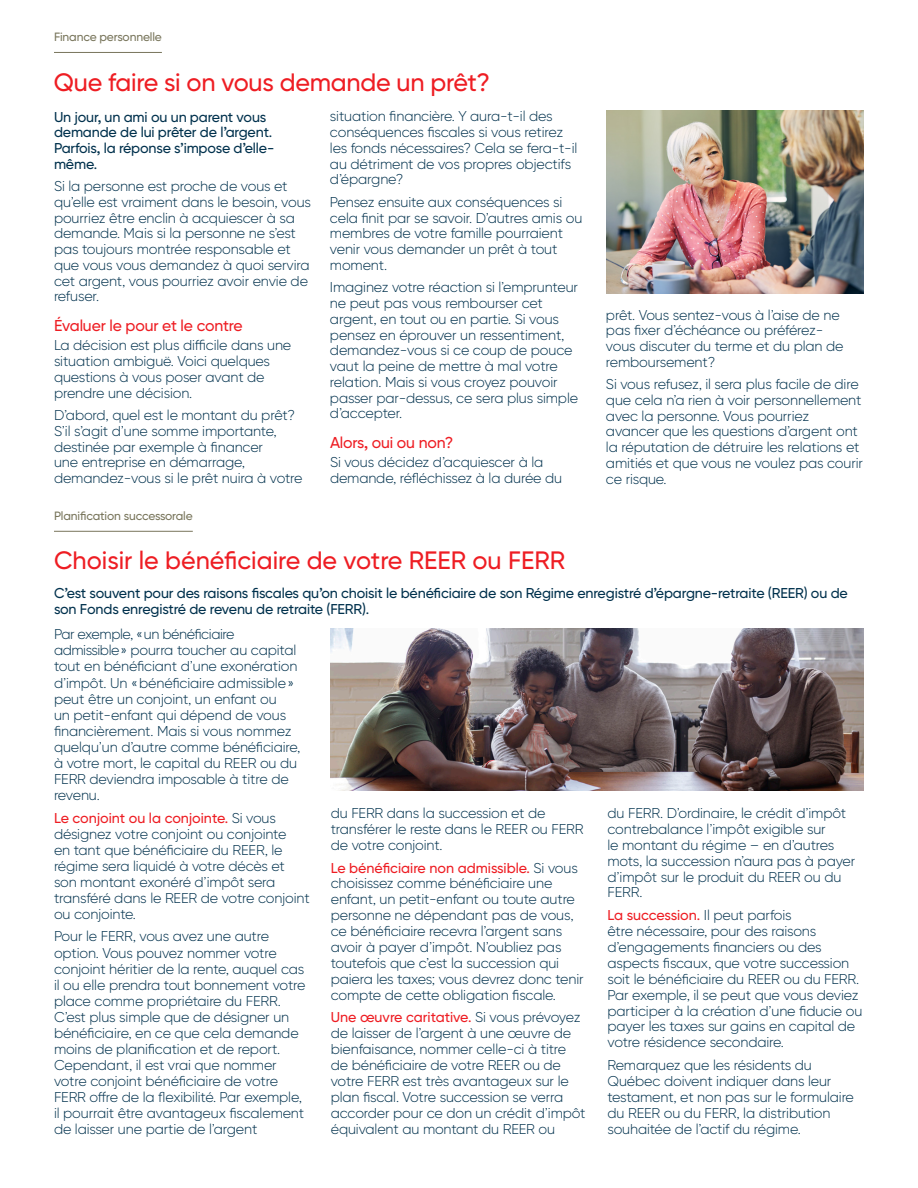
<style>
.page{position:relative;width:918px;height:1188px;background:#fff}
.page>*{position:absolute;margin:0;border:0;box-sizing:border-box;transform-origin:0 0}
.t1{font:500 25.2px "Gilroy BN";letter-spacing:-.01em;color:#ee1d23}
.t2{font:500 15.75px "Gilroy BN";letter-spacing:-.01em;color:#ee1d23}
.t3{font:300 14.25px/15.8px "Gilroy BN";letter-spacing:-.01em;color:#00314d}
.t4{font:500 14.25px/15.8px "Gilroy BN";letter-spacing:-.01em;color:#00314d}
.t5{font:500 12px "Gilroy BN";letter-spacing:-.01em;color:#78755b}
.s1{font-weight:500;color:#ee1d23}
</style>
<div class="page">
<img style="left:331px;top:628px;width:533px;height:163px">
<hr style="left:54px;top:52px;width:108px;height:1px;background:#78755b">
<hr style="left:54px;top:531px;width:139px;height:1px;background:#78755b">
<img style="left:606px;top:110px;width:258px;height:184px">
<p class="t5" style="left:54px;top:30px;width:109px">Finance personnelle</p>
<p class="t1" style="left:54px;top:66px;width:438px">Que faire si on vous demande un prêt?</p>
<p class="t4" style="left:54px;top:109px;width:222px">Un jour, un ami ou un parent vous demande de lui prêter de l’argent.<br>Parfois, la réponse s’impose d’elle&shy;même.</p>
<p class="t3" style="left:54px;top:178px;width:259px">Si la personne est proche de vous et qu’elle est vraiment dans le besoin, vous pourriez être enclin à acquiescer à sa demande. Mais si la personne ne s’est pas toujours montrée responsable et que vous vous demandez à quoi servira cet argent, vous pourriez avoir envie de refuser.</p>
<p class="t2" style="left:54px;top:316px;width:190px">Évaluer le pour et le contre</p>
<p class="t3" style="left:54px;top:337px;width:239px">La décision est plus difficile dans une situation ambiguë. Voici quelques questions à vous poser avant de prendre une décision.</p>
<p class="t3" style="left:54px;top:407px;width:250px">D’abord, quel est le montant du prêt?<br>S’il s’agit d’une somme importante, destinée par exemple à financer<br>une entreprise en démarrage, demandez-vous si le prêt nuira à votre</p>
<p class="t3" style="left:330px;top:108px;width:249px">situation financière. Y aura-t-il des conséquences fiscales si vous retirez les fonds nécessaires? Cela se fera-t-il au détriment de vos propres objectifs d’épargne?</p>
<p class="t3" style="left:330px;top:194px;width:254px">Pensez ensuite aux conséquences si cela finit par se savoir. D’autres amis ou membres de votre famille pourraient venir vous demander un prêt à tout moment.</p>
<p class="t3" style="left:330px;top:279px;width:250px">Imaginez votre réaction si l’emprunteur ne peut pas vous rembourser cet argent, en tout ou en partie. Si vous pensez en éprouver un ressentiment, demandez-vous si ce coup de pouce vaut la peine de mettre à mal votre relation. Mais si vous croyez pouvoir passer par-dessus, ce sera plus simple d’accepter.</p>
<p class="t2" style="left:330px;top:433px;width:125px">Alors, oui ou non?</p>
<p class="t3" style="left:330px;top:454px;width:234px">Si vous décidez d’acquiescer à la demande, réfléchissez à la durée du</p>
<p class="t5" style="left:54px;top:509px;width:140px">Planification successorale</p>
<p class="t3" style="left:606px;top:307px;width:239px">prêt. Vous sentez-vous à l’aise de ne pas fixer d’échéance ou préférez&shy;vous discuter du terme et du plan de remboursement?</p>
<p class="t3" style="left:606px;top:376px;width:259px">Si vous refusez, il sera plus facile de dire que cela n’a rien à voir personnellement avec la personne. Vous pourriez avancer que les questions d’argent ont la réputation de détruire les relations et amitiés et que vous ne voulez pas courir ce risque.</p>
<p class="t1" style="left:54px;top:545px;width:513px">Choisir le bénéficiaire de votre REER ou FERR</p>
<p class="t4" style="left:54px;top:585px;width:795px">C’est souvent pour des raisons fiscales qu’on choisit le bénéficiaire de son Régime enregistré d’épargne-retraite (REER) ou de son Fonds enregistré de revenu de retraite (FERR).</p>
<p class="t3" style="left:54px;top:626px;width:248px">Par exemple, «un bénéficiaire admissible» pourra toucher au capital tout en bénéficiant d’une exonération d’impôt. Un «bénéficiaire admissible» peut être un conjoint, un enfant ou<br>un petit-enfant qui dépend de vous financièrement. Mais si vous nommez quelqu’un d’autre comme bénéficiaire, à votre mort, le capital du REER ou du FERR deviendra imposable à titre de revenu.</p>
<p class="t3" style="left:54px;top:809px;width:257px"><span class="s1">Le conjoint ou la conjointe.</span> Si vous désignez votre conjoint ou conjointe<br>en tant que bénéficiaire du REER, le régime sera liquidé à votre décès et son montant exonéré d’impôt sera transféré dans le REER de votre conjoint ou conjointe.</p>
<p class="t3" style="left:54px;top:928px;width:253px">Pour le FERR, vous avez une autre option. Vous pouvez nommer votre conjoint héritier de la rente, auquel cas il ou elle prendra tout bonnement votre place comme propriétaire du FERR.<br>C’est plus simple que de désigner un bénéficiaire, en ce que cela demande moins de planification et de report.<br>Cependant, il est vrai que nommer votre conjoint bénéficiaire de votre FERR offre de la flexibilité. Par exemple, il pourrait être avantageux fiscalement de laisser une partie de l’argent</p>
<p class="t3" style="left:607px;top:805px;width:249px">du FERR. D’ordinaire, le crédit d’impôt contrebalance l’impôt exigible sur<br>le montant du régime – en d’autres mots, la succession n’aura pas à payer d’impôt sur le produit du REER ou du<br>FERR.</p>
<p class="t3" style="left:607px;top:907px;width:256px"><span class="s1">La succession.</span> Il peut parfois<br>être nécessaire, pour des raisons d’engagements financiers ou des aspects fiscaux, que votre succession soit le bénéficiaire du REER ou du FERR.<br>Par exemple, il se peut que vous deviez participer à la création d’une fiducie ou payer les taxes sur gains en capital de votre résidence secondaire.</p>
<p class="t3" style="left:607px;top:1057px;width:248px">Remarquez que les résidents du Québec doivent indiquer dans leur testament, et non pas sur le formulaire du REER ou du FERR, la distribution souhaitée de l’actif du régime.</p>
<p class="t3" style="left:331px;top:805px;width:254px">du FERR dans la succession et de transférer le reste dans le REER ou FERR de votre conjoint.</p>
<p class="t3" style="left:331px;top:859px;width:254px"><span class="s1">Le bénéficiaire non admissible.</span> Si vous choisissez comme bénéficiaire une enfant, un petit-enfant ou toute autre personne ne dépendant pas de vous, ce bénéficiaire recevra l’argent sans avoir à payer d’impôt. N’oubliez pas toutefois que c’est la succession qui paiera les taxes; vous devrez donc tenir compte de cette obligation fiscale.</p>
<p class="t3" style="left:331px;top:1009px;width:256px"><span class="s1">Une œuvre caritative.</span> Si vous prévoyez de laisser de l’argent à une œuvre de bienfaisance, nommer celle-ci à titre de bénéficiaire de votre REER ou de votre FERR est très avantageux sur le plan fiscal. Votre succession se verra accorder pour ce don un crédit d’impôt équivalent au montant du REER ou</p>
</div>
